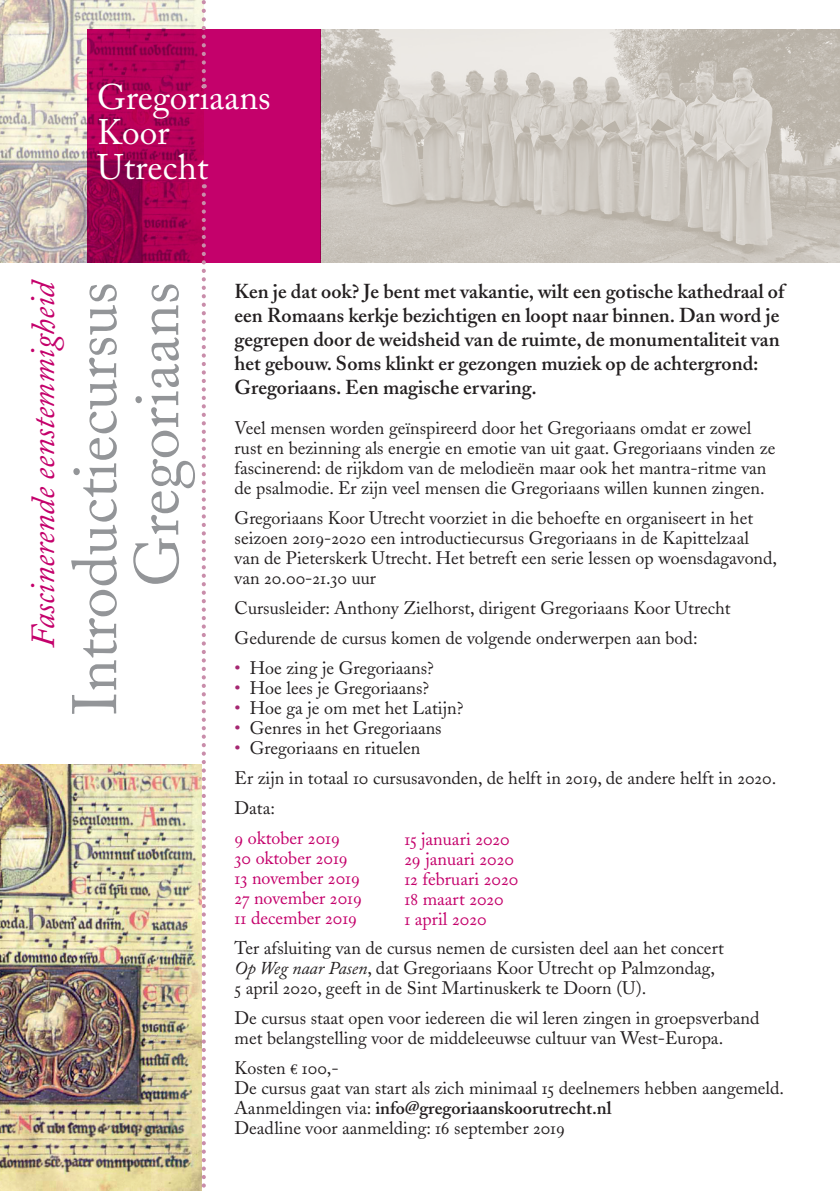
<style>
.page{position:relative;width:840px;height:1191px;background:#fff}
.page>*{position:absolute;margin:0;border:0;box-sizing:border-box;transform-origin:0 0}
.t1{font:62px/62px "Adobe Caslon";color:#939598;text-align:right}
.t2{font:35.4px/35.4px "Adobe Caslon";color:#fff}
.t3{font:33.4px "Adobe Caslon Italic Os F";color:#c4016b}
.t4{font:600 20px/24px "Adobe Caslon";color:#231f20}
.t5{font:18px/20px "Adobe Caslon";color:#231f20}
.t6{font:18px/20px "Adobe Caslon";color:#c4016b}
.t7{font:18px/20px "Adobe Caslon Regular SC";color:#c4016b}
.t8{font:18px "Adobe Caslon Regular SC";color:#231f20}
.s1{font-family:"Adobe Caslon Regular SC"}
.s2{font-family:"Adobe Caslon"}
.s3{color:#a52771}
.s4{font-family:"Adobe Caslon Regular SC";color:#c4016b}
.s5{color:#c4016b}
.s6{font-family:"Adobe Caslon Italic Os F"}
.s7{font-family:"Euro Serif";font-size:14px}
.s8{font-weight:600}
</style>
<div class="page">
<svg style="left:0;top:0;width:839px;height:263px;background:#d4cfc7"></svg>
<img style="left:0;top:764px;width:202px;height:427px">
<svg style="left:87px;top:29px;width:233px;height:234px;background:#b6005f"></svg>
<svg style="left:202px;top:194px;width:4px;height:994px"></svg>
<svg style="left:202px;top:0;width:4px;height:88px"></svg>
<h2 class="t2" style="left:97px;top:79px;width:175px">Gregoriaans<br>Koor<br>Utrecht</h2>
<h3 class="t3" style="left:25px;top:648px;width:371px;rotate:-90deg">Fascinerende eenstemmigheid</h3>
<h1 class="t1" style="left:65px;top:715px;width:434px;rotate:-90deg">Introductiecursus<br>Gregoriaans</h1>
<p class="t4" style="left:234px;top:279px;width:551px">Ken je dat ook? Je bent met vakantie, wilt een gotische kathedraal of een Romaans kerkje bezichtigen en loopt naar binnen. Dan word je gegrepen door de weidsheid van de ruimte, de monumentaliteit van het gebouw. Soms klinkt er gezongen muziek op de achtergrond:<br>Gregoriaans. Een magische ervaring.</p>
<p class="t5" style="left:234px;top:418px;width:542px">Veel mensen worden geïnspireerd door het Gregoriaans omdat er zowel rust en bezinning als energie en emotie van uit gaat. Gregoriaans vinden ze fascinerend: de rijkdom van de melodieën maar ook het mantra-ritme van de psalmodie. Er zijn veel mensen die Gregoriaans willen kunnen zingen.</p>
<p class="t5" style="left:234px;top:508px;width:543px">Gregoriaans Koor Utrecht voorziet in die behoefte en organiseert in het seizoen <span class="s1">2019-2020</span> een introductiecursus Gregoriaans in de Kapittelzaal van de Pieterskerk Utrecht. Het betreft een serie lessen op woensdagavond,</p>
<p class="t8" style="left:234px;top:567px;width:143px"><span class="s2">van</span> 20.00-21.30 <span class="s2">uur</span></p>
<p class="t5" style="left:234px;top:593px;width:497px;line-height:30px">Cursusleider: Anthony Zielhorst, dirigent Gregoriaans Koor Utrecht<br>Gedurende de cursus komen de volgende onderwerpen aan bod:</p>
<p class="t5" style="left:234px;top:658px;width:201px"><span class="s3">•</span> Hoe zing je Gregoriaans?</p>
<p class="t5" style="left:234px;top:678px;width:196px"><span class="s3">•</span> Hoe lees je Gregoriaans?</p>
<p class="t5" style="left:234px;top:698px;width:230px"><span class="s3">•</span> Hoe ga je om met het Latijn?</p>
<p class="t5" style="left:234px;top:718px;width:208px"><span class="s3">•</span> Genres in het Gregoriaans</p>
<p class="t5" style="left:234px;top:733px;width:543px;line-height:30px"><span class="s3">•</span> Gregoriaans en rituelen<br>Er zijn in totaal <span class="s1">10</span> cursusavonden, de helft in <span class="s1">2019</span>, de andere helft in <span class="s1">2020</span>.<br>Data:<br><span class="s4">9</span> <span class="s5">oktober</span> <span class="s4">2019</span></p>
<p class="t6" style="left:234px;top:848px;width:129px"><span class="s1">30</span> oktober <span class="s1">2019<br>13</span> november <span class="s1">2019<br>27</span> november <span class="s1">2019<br>11</span> december <span class="s1">2019</span></p>
<p class="t5" style="left:234px;top:938px;width:490px">Ter afsluiting van de cursus nemen de cursisten deel aan het concert<br><span class="s6">Op Weg naar Pasen</span>, dat Gregoriaans Koor Utrecht op Palmzondag,<br><span class="s1">5</span> april <span class="s1">2020</span>, geeft in de Sint Martinuskerk te Doorn (U).</p>
<p class="t5" style="left:234px;top:1008px;width:526px">De cursus staat open voor iedereen die wil leren zingen in groepsverband met belangstelling voor de middeleeuwse cultuur van West-Europa.</p>
<p class="t5" style="left:234px;top:1058px;width:550px">Kosten <span class="s7">€</span> <span class="s1">100</span>,-<br>De cursus gaat van start als zich minimaal <span class="s1">15</span> deelnemers hebben aangemeld.<br>Aanmeldingen via: <span class="s8">info@gregoriaanskoorutrecht.nl<br></span>Deadline voor aanmelding: <span class="s1">16</span> september <span class="s1">2019</span></p>
<p class="t6" style="left:404px;top:829px;width:115px"><span class="s1">15</span> januari <span class="s1">2020<br>29</span> januari <span class="s1">2020<br>12</span> februari <span class="s1">2020</span></p>
<p class="t7" style="left:404px;top:889px;width:101px">18 <span class="s2">maart</span> 2020<br>1 <span class="s2">april</span> 2020</p>
</div>
